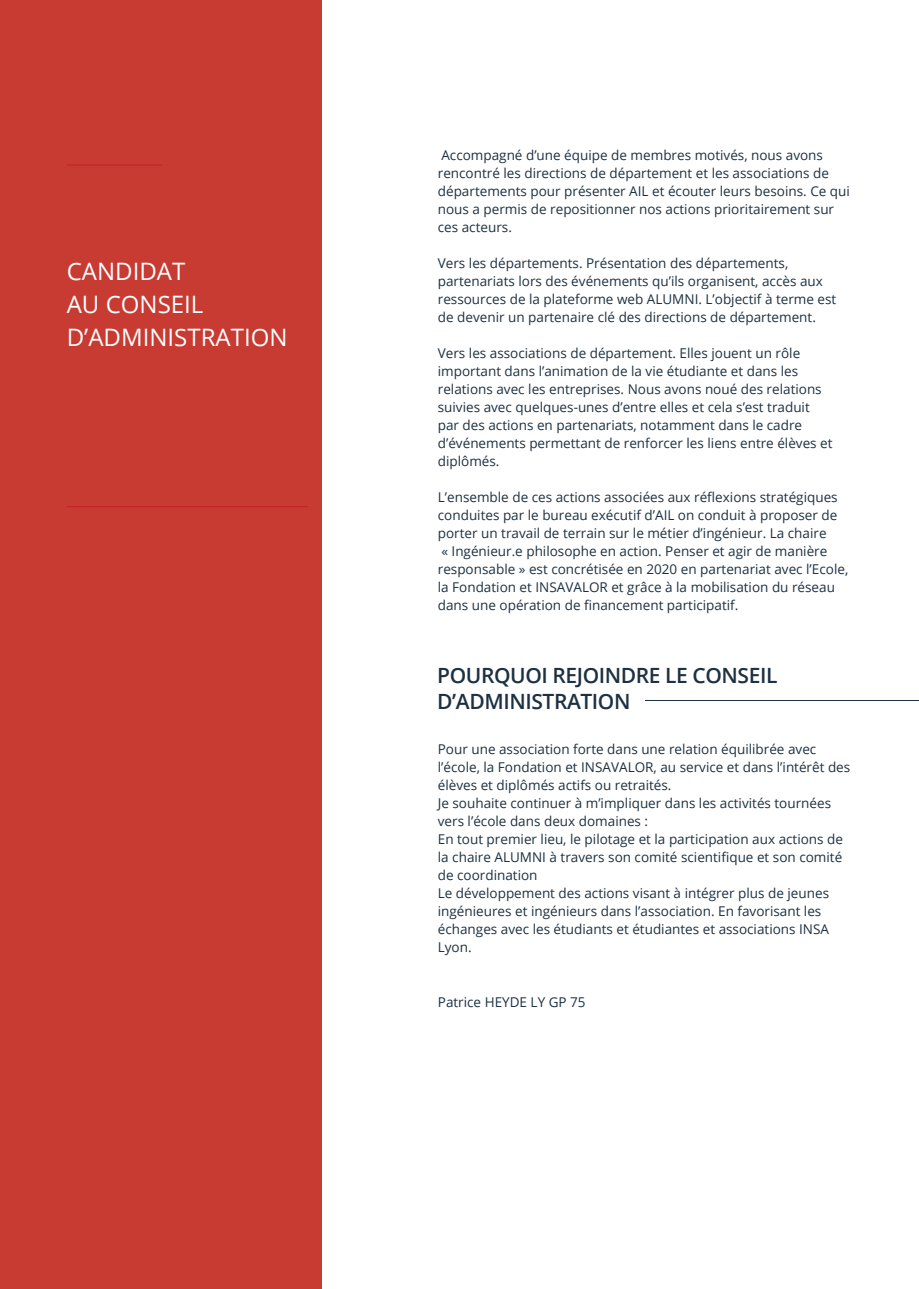
<style>
.page{position:relative;width:919px;height:1289px;background:#fff}
.page>*{position:absolute;margin:0;border:0;box-sizing:border-box;transform-origin:0 0}
.En-tête_de_barre_lat{font:24px/33px "Open Sans";color:#fff}
.En-tête_de_page_prin{font:600 21px/25.2px "Open Sans";letter-spacing:-.02em;color:#1d3142}
.Texte_de_corps_de_pa{font:13.5px/18px "Open Sans";color:#1d3142}
</style>
<div class="page">
<div style="left:0;top:0;width:321px;height:1288px;background:#c83b32"></div>
<hr style="left:67px;top:165px;width:95px;height:1px;background:#c42028">
<hr style="left:645px;top:700px;width:273px;height:1px;background:#1d3142">
<hr style="left:67px;top:506px;width:241px;height:1px;background:#c42028">
<p class="En-tête_de_barre_lat" style="left:67px;top:254px;width:120px">CANDIDAT</p>
<p class="En-tête_de_barre_lat" style="left:67px;top:287px;width:222px">AU CONSEIL<br>D’ADMINISTRATION</p>
<p class="Texte_de_corps_de_pa" style="left:438px;top:146px;width:413px">Accompagné d’une équipe de membres motivés, nous avons rencontré les directions de département et les associations de départements pour présenter AIL et écouter leurs besoins. Ce qui nous a permis de repositionner nos actions prioritairement sur ces acteurs.</p>
<p class="Texte_de_corps_de_pa" style="left:438px;top:254px;width:400px">Vers les départements. Présentation des départements, partenariats lors des événements qu’ils organisent, accès aux ressources de la plateforme web ALUMNI. L’objectif à terme est de devenir un partenaire clé des directions de département.</p>
<p class="Texte_de_corps_de_pa" style="left:438px;top:344px;width:396px">Vers les associations de département. Elles jouent un rôle important dans l’animation de la vie étudiante et dans les relations avec les entreprises. Nous avons noué des relations suivies avec quelques-unes d’entre elles et cela s’est traduit par des actions en partenariats, notamment dans le cadre d’événements permettant de renforcer les liens entre élèves et diplômés.</p>
<p class="Texte_de_corps_de_pa" style="left:438px;top:488px;width:401px;text-align:justify">L’ensemble de ces actions associées aux réflexions stratégiques conduites par le bureau exécutif d’AIL on conduit à proposer de porter un travail de terrain sur le métier d’ingénieur. La chaire</p>
<p class="Texte_de_corps_de_pa" style="left:438px;top:542px;width:412px">« Ingénieur.e philosophe en action. Penser et agir de manière responsable » est concrétisée en 2020 en partenariat avec l’Ecole, la Fondation et INSAVALOR et grâce à la mobilisation du réseau dans une opération de financement participatif.</p>
<p class="En-tête_de_page_prin" style="left:437px;top:662px;width:341px">POURQUOI REJOINDRE LE CONSEIL<br>D’ADMINISTRATION</p>
<p class="Texte_de_corps_de_pa" style="left:438px;top:740px;width:414px">Pour une association forte dans une relation équilibrée avec l’école, la Fondation et INSAVALOR, au service et dans l’intérêt des élèves et diplômés actifs ou retraités.</p>
<p class="Texte_de_corps_de_pa" style="left:438px;top:794px;width:395px">Je souhaite continuer à m’impliquer dans les activités tournées vers l’école dans deux domaines :</p>
<p class="Texte_de_corps_de_pa" style="left:438px;top:830px;width:406px;text-align:justify">En tout premier lieu, le pilotage et la participation aux actions de la chaire ALUMNI à travers son comité scientifique et son comité de coordination</p>
<p class="Texte_de_corps_de_pa" style="left:438px;top:884px;width:393px">Le développement des actions visant à intégrer plus de jeunes ingénieures et ingénieurs dans l’association. En favorisant les échanges avec les étudiants et étudiantes et associations INSA Lyon.</p>
<p class="Texte_de_corps_de_pa" style="left:438px;top:992px;width:149px">Patrice HEYDE LY GP 75</p>
</div>
